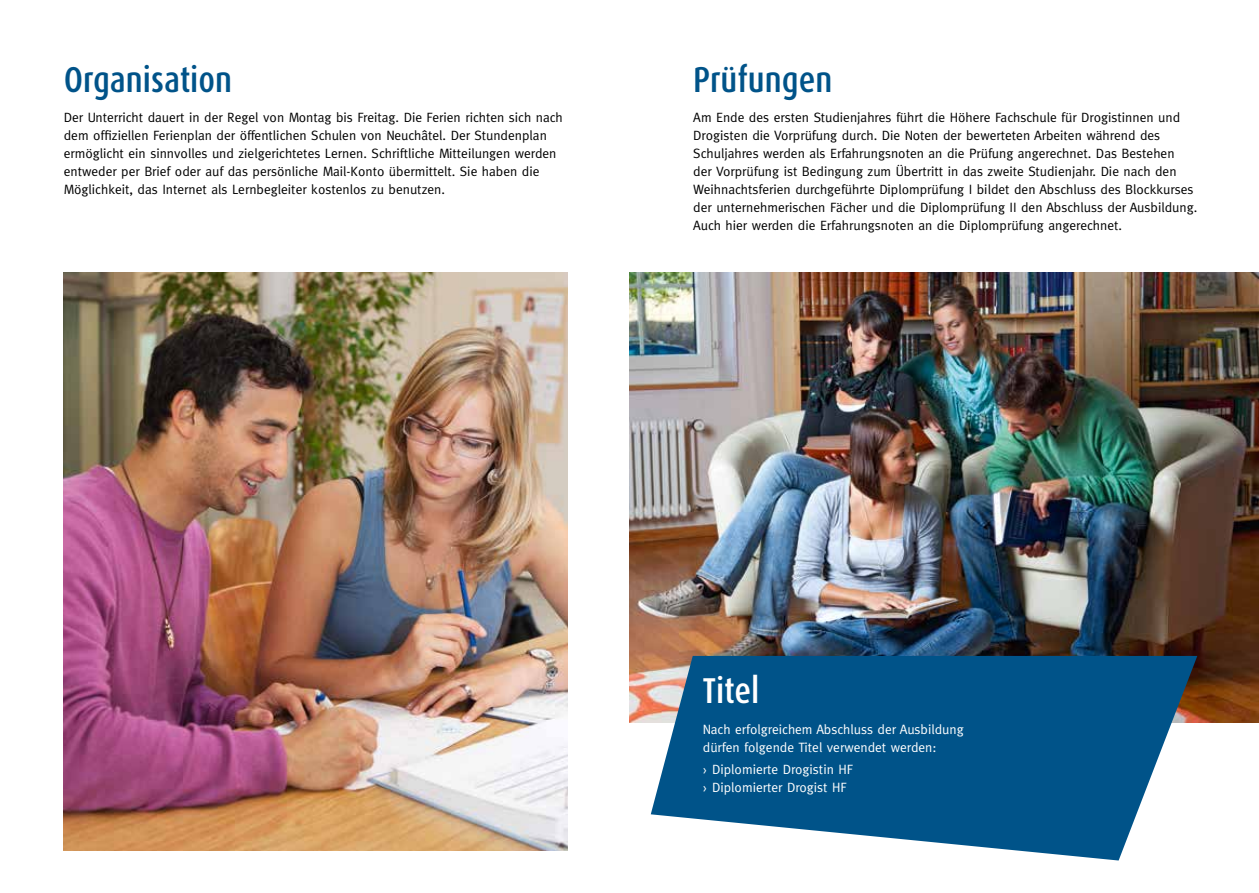
<style>
.page{position:relative;width:1259px;height:893px;background:#fff}
.page>*{position:absolute;margin:0;border:0;box-sizing:border-box;transform-origin:0 0}
.t1{font:500 36px "Dax Condensed";color:#005389}
.t2{font:500 36px "Dax Condensed";color:#fff}
.t3{font:13.5px/18px "Meta";color:#000}
.t4{font:13.5px/18px "Meta";color:#fff}
.s1{font-family:"Meta Plus Normal"}
</style>
<div class="page">
<img style="left:64px;top:272px;width:504px;height:578px">
<img style="left:629px;top:272px;width:630px;height:451px">
<svg style="left:651px;top:656px;width:546px;height:204px;fill:#005389"></svg>
<h1 class="t1" style="left:64px;top:59px;width:170px">Organisation</h1>
<p class="t3" style="left:64px;top:108px;width:500px">Der Unterricht dauert in der Regel von Montag bis Freitag. Die Ferien richten sich nach dem offiziellen Ferienplan der öffentlichen Schulen von Neuchâtel. Der Stundenplan ermöglicht ein sinnvolles und zielgerichtetes Lernen. Schriftliche Mitteilungen werden entweder per Brief oder auf das persönliche Mail-Konto übermittelt. Sie haben die Möglichkeit, das Internet als Lernbegleiter kostenlos zu benutzen.</p>
<h1 class="t1" style="left:693px;top:59px;width:141px">Prüfungen</h1>
<p class="t3" style="left:693px;top:108px;width:505px">Am Ende des ersten Studienjahres führt die Höhere Fachschule für Drogistinnen und Drogisten die Vorprüfung durch. Die Noten der bewerteten Arbeiten während des Schuljahres werden als Erfahrungsnoten an die Prüfung angerechnet. Das Bestehen<br>der Vorprüfung ist Bedingung zum Übertritt in das zweite Studienjahr. Die nach den Weihnachtsferien durchgeführte Diplomprüfung I bildet den Abschluss des Blockkurses der unternehmerischen Fächer und die Diplomprüfung II den Abschluss der Ausbildung.<br>Auch hier werden die Erfahrungsnoten an die Diplomprüfung angerechnet.</p>
<h1 class="t2" style="left:703px;top:671px;width:58px">Titel</h1>
<p class="t4" style="left:703px;top:720px;width:262px">Nach erfolgreichem Abschluss der Ausbildung dürfen folgende Titel verwendet werden:</p>
<p class="t4" style="left:703px;top:760px;width:152px"><span class="s1">›</span> Diplomierte Drogistin HF <span class="s1">›</span> Diplomierter Drogist HF</p>
</div>
